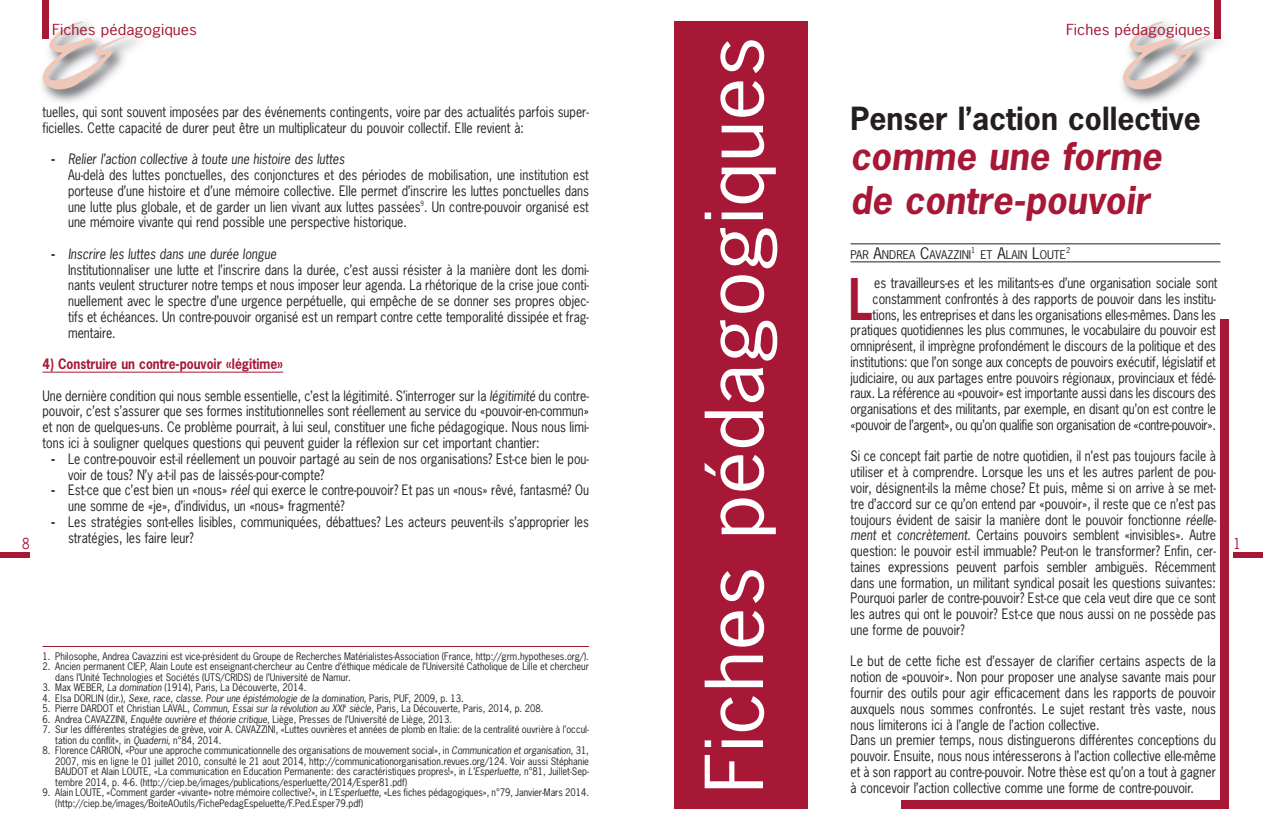
<style>
.page{position:relative;width:1263px;height:830px;background:#fff}
.page>*{position:absolute;margin:0;border:0;box-sizing:border-box;transform-origin:0 0}
.t1{font:75px "News Gothic";color:#fff;scale:1.13 1}
.t2{font:700 54px "News Gothic";color:#a61836;scale:.8 1}
.t3{font:italic 700 36px/43.2px "News Gothic";color:#a61836}
.t4{font:700 30px "News Gothic";color:#231f20}
.t5{font:14.4px "News Gothic";color:#a61836;scale:1.13 1}
.t6{font:14.4px "News Gothic";color:#a61836;scale:.9 1}
.t7{font:13.5px/15.8px "News Gothic";color:#231f20;scale:.9 1}
.t8{font:700 13.5px "News Gothic";color:#a61836;scale:.9 1}
.t9{font:11.25px "News Gothic";color:#231f20}
.t10{font:9.75px/10.5px "News Gothic";color:#231f20;scale:.95 1}
.t11{font:italic 9.75px "News Gothic";color:#231f20;scale:.95 1}
.t12{font:7.5px "News Gothic";color:#231f20}
.s1{font-weight:700}
.s2{font-style:italic}
.s3{font-size:15px}
.s4{font-style:normal}
</style>
<div class="page">
<img style="left:1121px;top:15px;width:100px;height:88px">
<svg style="left:1123px;top:21px;width:94px;height:68px"></svg>
<div style="left:1214px;top:0;width:6px;height:38px;background:#a61836"></div>
<div style="left:1233px;top:551px;width:30px;height:6px;background:#a61836"></div>
<div style="left:0;top:551px;width:30px;height:6px;background:#a61836"></div>
<div style="left:674px;top:21px;width:134px;height:787px;background:#a61836"></div>
<div style="left:901px;top:319px;width:328px;height:489px;background:#a61836"></div>
<div style="left:850px;top:277px;width:370px;height:522px;background:#fff"></div>
<hr style="left:850px;top:243px;width:370px;height:1px;background:#231f20">
<hr style="left:850px;top:261px;width:370px;height:1px;background:#231f20">
<hr style="left:43px;top:645px;width:546px;height:1px;background:#a61836">
<img style="left:41px;top:15px;width:99px;height:88px">
<svg style="left:43px;top:21px;width:93px;height:68px"></svg>
<div style="left:43px;top:0;width:6px;height:38px;background:#a61836"></div>
<hr style="left:43px;top:371px;width:240px;height:1px;background:#a61836">
<p class="t5" style="left:52px;top:22px;width:130px">Fiches pédagogiques</p>
<p class="t5" style="left:1066px;top:22px;width:130px">Fiches pédagogiques</p>
<h1 class="t1" style="left:693px;top:793px;width:671px;rotate:-90deg">Fiches pédagogiques</h1>
<p class="t7" style="left:43px;top:104px;width:609px">tuelles, qui sont souvent imposées par des événements contingents, voire par des actualités parfois super&shy;ficielles. Cette capacité de durer peut être un multiplicateur du pouvoir collectif. Elle revient à:</p>
<p class="t7" style="left:68px;top:152px;width:580px;text-indent:-17px"><span class="s1">-</span> <span class="s2">Relier l’action collective à toute une histoire des luttes<br></span>Au-delà des luttes ponctuelles, des conjonctures et des périodes de mobilisation, une institution est porteuse d’une histoire et d’une mémoire collective. Elle permet d’inscrire les luttes ponctuelles dans une lutte plus globale, et de garder un lien vivant aux luttes passées<sup>9</sup>. Un contre-pouvoir organisé est une mémoire vivante qui rend possible une perspective historique.</p>
<p class="t7" style="left:68px;top:246px;width:580px;text-indent:-17px"><span class="s1">-</span> <span class="s2">Inscrire les luttes dans une durée longue<br></span>Institutionnaliser une lutte et l’inscrire dans la durée, c’est aussi résister à la manière dont les domi&shy;nants veulent structurer notre temps et nous imposer leur agenda. La rhétorique de la crise joue conti&shy;nuellement avec le spectre d’une urgence perpétuelle, qui empêche de se donner ses propres objec&shy;tifs et échéances. Un contre-pouvoir organisé est un rempart contre cette temporalité dissipée et frag&shy;mentaire.</p>
<p class="t8" style="left:43px;top:356px;width:269px">4) Construire un contre-pouvoir «légitime»</p>
<p class="t7" style="left:43px;top:388px;width:609px;text-align:justify">Une dernière condition qui nous semble essentielle, c’est la légitimité. S’interroger sur la <span class="s2">légitimité</span> du contre&shy;pouvoir, c’est s’assurer que ses formes institutionnelles sont réellement au service du «pouvoir-en-commun» et non de quelques-uns. Ce problème pourrait, à lui seul, constituer une fiche pédagogique. Nous nous limi&shy;tons ici à souligner quelques questions qui peuvent guider la réflexion sur cet important chantier:</p>
<p class="t7" style="left:68px;top:451px;width:580px;text-indent:-17px"><span class="s1">-</span> Le contre-pouvoir est-il réellement un pouvoir partagé au sein de nos organisations? Est-ce bien le pou&shy;voir de tous? N’y a-t-il pas de laissés-pour-compte?</p>
<p class="t7" style="left:68px;top:482px;width:580px;text-indent:-17px"><span class="s1">-</span> Est-ce que c’est bien un «nous» <span class="s2">réel</span> qui exerce le contre-pouvoir? Et pas un «nous» rêvé, fantasmé? Ou une somme de «je», d’individus, un «nous» fragmenté?</p>
<p class="t7" style="left:68px;top:514px;width:580px;text-indent:-17px"><span class="s1">-</span> Les stratégies sont-elles lisibles, communiquées, débattues? Les acteurs peuvent-ils s’approprier les stratégies, les faire leur?</p>
<h3 class="t4" style="left:850px;top:102px;width:352px">Penser l’action collective</h3>
<h3 class="t3" style="left:850px;top:136px;width:313px">comme une forme de contre-pouvoir</h3>
<p class="t9" style="left:850px;top:248px;width:122px">PAR <span class="s3">A</span>NDREA <span class="s3">C</span>AVAZZINI</p>
<p class="t12" style="left:971px;top:245px;width:6px">1</p>
<p class="t9" style="left:980px;top:248px;width:87px">ET <span class="s3">A</span>LAIN <span class="s3">L</span>OUTE</p>
<p class="t12" style="left:1066px;top:245px;width:6px">2</p>
<p class="t7" style="left:850px;top:275px;width:409px;text-align:right">es travailleurs-es et les militants-es d’une organisation sociale sont constamment confrontés à des rapports de pouvoir dans les institu&shy;tions, les entreprises et dans les organisations elles-mêmes. Dans les pratiques quotidiennes les plus communes, le vocabulaire du pouvoir est omniprésent, il imprègne profondément le discours de la politique et des institutions: que l’on songe aux concepts de pouvoirs exécutif, législatif et judiciaire, ou aux partages entre pouvoirs régionaux, provinciaux et fédé&shy;raux. La référence au «pouvoir» est importante aussi dans les discours des organisations et des militants, par exemple, en disant qu’on est contre le «pouvoir de l’argent», ou qu’on qualifie son organisation de «contre-pouvoir».</p>
<p class="t7" style="left:850px;top:448px;width:408px;text-align:justify">Si ce concept fait partie de notre quotidien, il n’est pas toujours facile à utiliser et à comprendre. Lorsque les uns et les autres parlent de pou&shy;voir, désignent-ils la même chose? Et puis, même si on arrive à se met&shy;tre d’accord sur ce qu’on entend par «pouvoir», il reste que ce n’est pas toujours évident de saisir la manière dont le pouvoir fonctionne <span class="s2">réelle&shy;ment</span> et <span class="s2">concrètement</span>. Certains pouvoirs semblent «invisibles». Autre question: le pouvoir est-il immuable? Peut-on le transformer? Enfin, cer&shy;taines expressions peuvent parfois sembler ambiguës. Récemment dans une formation, un militant syndical posait les questions suivantes:<br>Pourquoi parler de contre-pouvoir? Est-ce que cela veut dire que ce sont les autres qui ont le pouvoir? Est-ce que nous aussi on ne possède pas une forme de pouvoir?</p>
<p class="t7" style="left:850px;top:653px;width:408px">Le but de cette fiche est d’essayer de clarifier certains aspects de la notion de «pouvoir». Non pour proposer une analyse savante mais pour fournir des outils pour agir efficacement dans les rapports de pouvoir auxquels nous sommes confrontés. Le sujet restant très vaste, nous nous limiterons ici à l’angle de l’action collective.<br>Dans un premier temps, nous distinguerons différentes conceptions du pouvoir. Ensuite, nous nous intéresserons à l’action collective elle-même et à son rapport au contre-pouvoir. Notre thèse est qu’on a tout à gagner à concevoir l’action collective comme une forme de contre-pouvoir.</p>
<h2 class="t2" style="left:849px;top:269px;width:32px">L</h2>
<p class="t6" style="left:22px;top:535px;width:10px">8</p>
<p class="t6" style="left:1233px;top:535px;width:10px">1</p>
<p class="t10" style="left:43px;top:650px;width:577px">1. Philosophe, Andrea Cavazzini est vice-président du Groupe de Recherches Matérialistes-Association (France, http://grm.hypotheses.org/).</p>
<p class="t10" style="left:55px;top:661px;width:563px;text-indent:-13px">2. Ancien permanent CIEP, Alain Loute est enseignant-chercheur au Centre d’éthique médicale de l’Université Catholique de Lille et chercheur dans l’Unité Technologies et Sociétés (UTS/CRIDS) de l’Université de Namur.</p>
<p class="t10" style="left:43px;top:682px;width:279px">3. Max WEBER, <span class="s2">La domination</span> (1914), Paris, La Découverte, 2014.</p>
<p class="t11" style="left:43px;top:692px;width:445px"><span class="s4">4. Elsa DORLIN (dir.),</span> Sexe, race, classe. Pour une épistémologie de la domination<span class="s4">, Paris, PUF, 2009, p. 13.</span></p>
<p class="t10" style="left:43px;top:703px;width:529px">5. Pierre DARDOT et Christian LAVAL, <span class="s2">Commun, Essai sur la révolution au XXI</span><sup>è</sup> <span class="s2">siècle</span>, Paris, La Découverte, Paris, 2014, p. 208.</p>
<p class="t10" style="left:43px;top:713px;width:433px">6. Andrea CAVAZZINI, <span class="s2">Enquête ouvrière et théorie critique</span>, Liège, Presses de l’Université de Liège, 2013.</p>
<p class="t10" style="left:55px;top:724px;width:563px;text-indent:-13px">7. Sur les différentes stratégies de grève, voir A. CAVAZZINI, «Luttes ouvrières et années de plomb en Italie: de la centralité ouvrière à l’occul&shy;tation du conflit», in <span class="s2">Quaderni</span>, n°84, 2014.</p>
<p class="t10" style="left:55px;top:745px;width:563px;text-align:justify;text-indent:-13px">8. Florence CARION, «Pour une approche communicationnelle des organisations de mouvement social», in <span class="s2">Communication et organisation</span>, 31, 2007, mis en ligne le 01 juillet 2010, consulté le 21 aout 2014, http://communicationorganisation.revues.org/124. Voir aussi Stéphanie BAUDOT et Alain LOUTE, «La communication en Education Permanente: des caractéristiques propres!», in <span class="s2">L’Esperluette</span>, n°81, Juillet-Sep&shy;tembre 2014, p. 4-6. (http://ciep.be/images/publications/esperluette/2014/Esper81.pdf)</p>
<p class="t10" style="left:55px;top:787px;width:563px;text-indent:-13px">9. Alain LOUTE, «Comment garder «vivante» notre mémoire collective?», in <span class="s2">L’Esperluette</span>, «Les fiches pédagogiques», n°79, Janvier-Mars 2014. (http://ciep.be/images/BoiteAOutils/FichePedagEspeluette/F.Ped.Esper79.pdf)</p>
</div>
